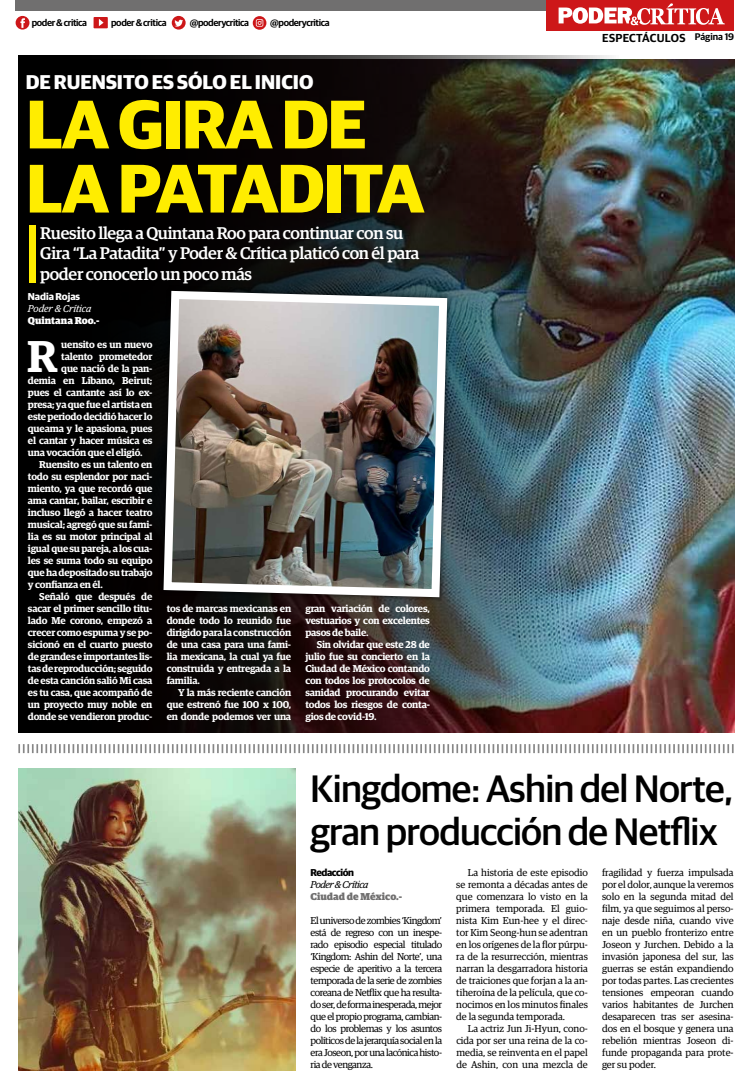
<style>
.page{position:relative;width:752px;height:1083px;background:#fff}
.page>*{position:absolute;margin:0;border:0;box-sizing:border-box;transform-origin:0 0}
.t1{font:700 68.8px/64.1px "Guardian Sans";letter-spacing:-.02em;color:#ffed00}
.t2{font:600 44.6px "Guardian Egyp";color:#fff}
.t3{font:500 38.3px/43.1px "Guardian Sans";letter-spacing:-.02em;color:#000}
.t4{font:700 20px "Guardian Sans";color:#fff}
.t5{font:500 17px/20.4px "Guardian Egyp";letter-spacing:-.02em;color:#fff}
.t6{font:600 11.6px "Guardian Sans";letter-spacing:.02em;color:#000}
.t7{font:10px/12px "Guardian Egyp";color:#000;text-align:justify}
.t8{font:600 10px/12px "Guardian Egyp";letter-spacing:-.02em;color:#fff;text-align:justify}
.t9{font:900 10px "Guardian Egyp";color:#706f6f}
.t10{font:italic 10px "Guardian Egyp";color:#fff}
.t11{font:900 10px "Guardian Egyp";color:#fff}
.t12{font:italic 10px "Guardian Egyp";letter-spacing:-.04em;color:#000}
.t13{font:700 10px "Guardian Sans";color:#fff}
.t14{font:700 10px "Guardian Sans";letter-spacing:-.04em;color:#000}
.t15{font:600 9.6px "Guardian Sans";letter-spacing:-.04em;color:#000}
.s1{font-size:9.6px}
</style>
<div class="page">
<img style="left:617px;top:60px;width:116px;height:672px">
<img style="left:18px;top:55px;width:599px;height:677px">
<div style="left:546px;top:0;width:187px;height:31px;background:#cd1719"></div>
<div style="left:16px;top:0;width:530px;height:11px;background:#706f6f"></div>
<svg style="left:558px;top:3px;width:166px;height:22px"></svg>
<div style="left:29px;top:225px;width:6px;height:58px;background:#ffed00"></div>
<svg style="left:18px;top:744px;width:715px;height:9px"></svg>
<img style="left:159px;top:287px;width:292px;height:314px">
<img style="left:18px;top:768px;width:277px;height:302px">
<svg style="left:93px;top:17px;width:15px;height:11px"></svg>
<svg style="left:252px;top:16px;width:14px;height:14px"></svg>
<svg style="left:172px;top:16px;width:13px;height:14px"></svg>
<svg style="left:16px;top:16px;width:13px;height:14px"></svg>
<p class="t15" style="left:32px;top:15px;width:57px">poder &amp; critica</p>
<p class="t15" style="left:111px;top:15px;width:57px">poder &amp; critica</p>
<p class="t15" style="left:190px;top:15px;width:61px">@poderycritica</p>
<p class="t15" style="left:270px;top:15px;width:61px">@poderycritica</p>
<h3 class="t4" style="left:26px;top:67px;width:289px">DE RUENSITO ES SÓLO EL INICIO</h3>
<h1 class="t1" style="left:26px;top:86px;width:399px">LA GIRA DE<br>LA PATADITA</h1>
<h3 class="t5" style="left:40px;top:221px;width:380px">Ruesito llega a Quintana Roo para continuar con su<br>Gira “La Patadita” y Poder &amp; Crítica platicó con él para poder conocerlo un poco más</h3>
<p class="t13" style="left:28px;top:289px;width:54px">Nadia Rojas</p>
<p class="t10" style="left:28px;top:302px;width:65px">Poder &amp; Crítica</p>
<p class="t11" style="left:28px;top:313px;width:73px">Quintana Roo.-</p>
<h2 class="t2" style="left:27px;top:323px;width:32px">R</h2>
<p class="t8" style="left:61px;top:338px;width:93px">uensito es un nuevo</p>
<p class="t8" style="left:61px;top:350px;width:93px">talento prometedor</p>
<p class="t8" style="left:61px;top:362px;width:93px">que nació de la pan-</p>
<p class="t8" style="left:28px;top:374px;width:126px">demia en Líbano, Beirut;</p>
<p class="t8" style="left:28px;top:386px;width:126px">pues el cantante así lo ex-</p>
<p class="t8" style="left:28px;top:398px;width:126px">presa; ya que fue el artista en</p>
<p class="t8" style="left:28px;top:410px;width:126px">este periodo decidió hacer lo</p>
<p class="t8" style="left:28px;top:422px;width:126px">queama y le apasiona, pues</p>
<p class="t8" style="left:28px;top:434px;width:126px">el cantar y hacer música es</p>
<p class="t8" style="left:28px;top:446px;width:116px">una vocación que el eligió.</p>
<p class="t8" style="left:39px;top:458px;width:115px">Ruensito es un talento en</p>
<p class="t8" style="left:28px;top:470px;width:126px">todo su esplendor por naci-</p>
<p class="t8" style="left:28px;top:482px;width:126px">miento, ya que recordó que</p>
<p class="t8" style="left:28px;top:494px;width:126px">ama cantar, bailar, escribir e</p>
<p class="t8" style="left:28px;top:506px;width:126px">incluso llegó a hacer teatro</p>
<p class="t8" style="left:28px;top:518px;width:126px">musical; agregó que su fami-</p>
<p class="t8" style="left:28px;top:530px;width:126px">lia es su motor principal al</p>
<p class="t8" style="left:28px;top:542px;width:126px">igual que su pareja, a los cua-</p>
<p class="t8" style="left:28px;top:554px;width:126px">les se suma todo su equipo</p>
<p class="t8" style="left:28px;top:566px;width:126px">que ha depositado su trabajo</p>
<p class="t8" style="left:28px;top:578px;width:76px">y confianza en él.</p>
<p class="t8" style="left:39px;top:590px;width:115px">Señaló que después de</p>
<p class="t8" style="left:28px;top:602px;width:126px">sacar el primer sencillo titu-</p>
<p class="t8" style="left:28px;top:614px;width:126px">lado Me corono, empezó a</p>
<p class="t8" style="left:28px;top:626px;width:126px">crecer como espuma y se po-</p>
<p class="t8" style="left:28px;top:638px;width:126px">sicionó en el cuarto puesto</p>
<p class="t8" style="left:28px;top:650px;width:126px">de grandes e importantes lis-</p>
<p class="t8" style="left:28px;top:662px;width:126px">tas de reproducción; seguido</p>
<p class="t8" style="left:28px;top:674px;width:126px">de esta canción salió Mi casa</p>
<p class="t8" style="left:28px;top:686px;width:126px">es tu casa, que acompañó de</p>
<p class="t8" style="left:28px;top:698px;width:126px">un proyecto muy noble en</p>
<p class="t8" style="left:28px;top:710px;width:126px">donde se vendieron produc-</p>
<p class="t8" style="left:166px;top:602px;width:126px">tos de marcas mexicanas en donde todo lo reunido fue dirigido para la construcción de una casa para una fami&shy;lia mexicana, la cual ya fue construida y entregada a la familia.</p>
<p class="t8" style="left:166px;top:686px;width:126px;text-indent:11px">Y la más reciente canción que estrenó fue 100 x 100, en donde podemos ver una</p>
<p class="t8" style="left:305px;top:602px;width:126px">gran variación de colores, vestuarios y con excelentes pasos de baile.</p>
<p class="t8" style="left:305px;top:638px;width:126px;text-indent:11px">Sin olvidar que este 28 de julio fue su concierto en la Ciudad de México contando con todos los protocolos de sanidad procurando evitar todos los riesgos de conta&shy;gios de covid-19.</p>
<p class="t6" style="left:602px;top:29px;width:133px">ESPECTÁCULOS <span class="s1">Página 19</span></p>
<h3 class="t3" style="left:310px;top:764px;width:424px">Kingdome: Ashin del Norte, gran producción de Netflix</h3>
<p class="t14" style="left:310px;top:865px;width:45px">Redacción</p>
<p class="t12" style="left:310px;top:878px;width:59px">Poder &amp; Crítica</p>
<p class="t9" style="left:310px;top:889px;width:93px">Ciudad de México.-</p>
<p class="t7" style="left:310px;top:914px;width:133px">El universo de zombies ‘Kingdom’ está de regreso con un inespe&shy;rado episodio especial titulado ‘Kingdom: Ashin del Norte’, una especie de aperitivo a la tercera temporada de la serie de zombies coreana de Netflix que ha resulta&shy;do ser, de forma inesperada, mejor que el propio programa, cambian&shy;do los problemas y los asuntos políticos de la jerarquía social en la era Joseon, por una lacónica histo&shy;ria de venganza.</p>
<p class="t7" style="left:601px;top:866px;width:133px">fragilidad y fuerza impulsada por el dolor, aunque la veremos solo en la segunda mitad del film, ya que seguimos al perso&shy;naje desde niña, cuando vive en un pueblo fronterizo entre Joseon y Jurchen. Debido a la invasión japonesa del sur, las guerras se están expandiendo por todas partes. Las crecientes tensiones empeoran cuando varios habitantes de Jurchen desaparecen tras ser asesina&shy;dos en el bosque y genera una rebelión mientras Joseon di&shy;funde propaganda para prote&shy;ger su poder.</p>
<p class="t7" style="left:456px;top:866px;width:133px;text-indent:11px">La historia de este episodio se remonta a décadas antes de que comenzara lo visto en la primera temporada. El guio&shy;nista Kim Eun-hee y el direc&shy;tor Kim Seong-hun se adentran en los orígenes de la flor púrpu&shy;ra de la resurrección, mientras narran la desgarradora historia de traiciones que forjan a la an&shy;tiheroína de la película, que co&shy;nocimos en los minutos finales de la segunda temporada.</p>
<p class="t7" style="left:456px;top:1022px;width:133px;text-indent:11px">La actriz Jun Ji-Hyun, cono&shy;cida por ser una reina de la co&shy;media, se reinventa en el papel de Ashin, con una mezcla de</p>
</div>
